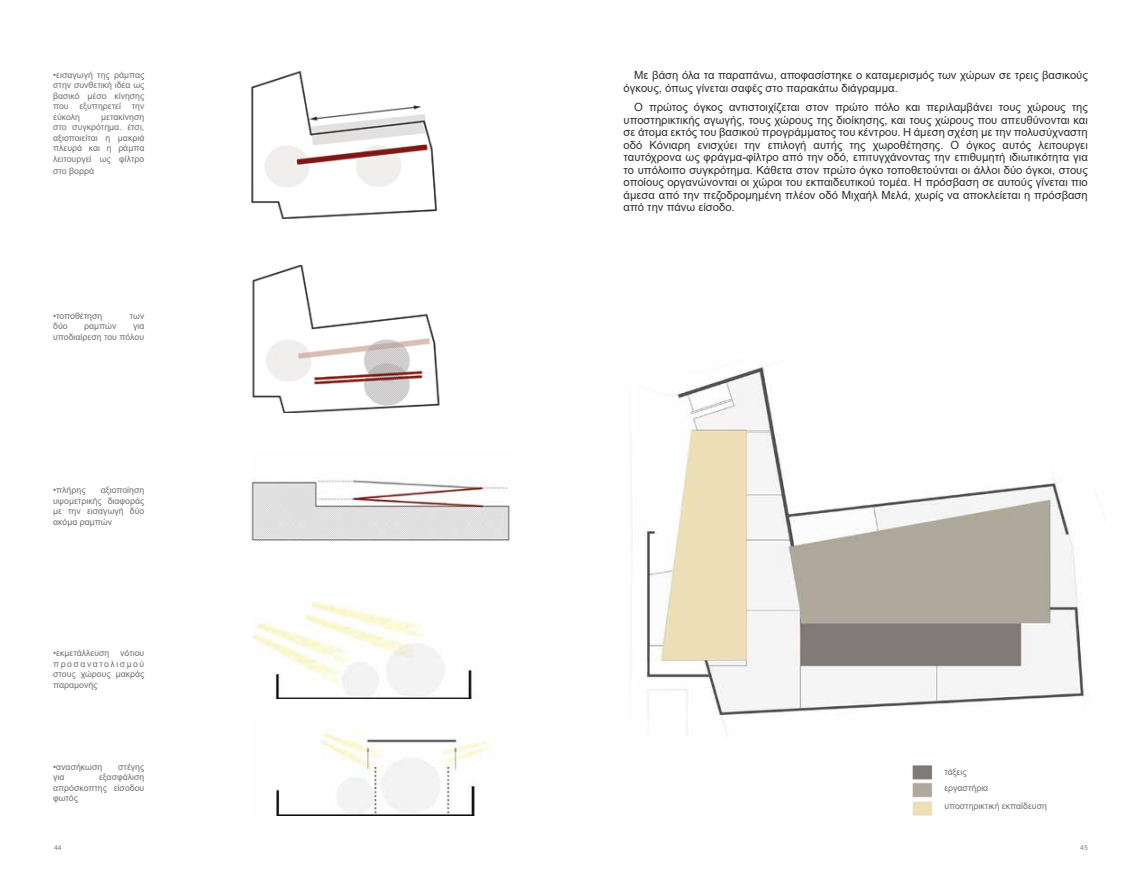
<style>
.page{position:relative;width:1141px;height:886px;background:#fff}
.page>*{position:absolute;margin:0;border:0;box-sizing:border-box;transform-origin:0 0}
.t1{font:11.25px/12.5px "Arial";color:#2e3130}
.t2{font:8.75px/10.5px "Arial";color:#6f7072;text-align:justify}
.t3{font:7.5px "Calibri";color:#7f7c7b}
</style>
<div class="page">
<img style="left:252px;top:71px;width:186px;height:147px">
<img style="left:252px;top:265px;width:188px;height:147px">
<img style="left:251px;top:479px;width:259px;height:63px">
<img style="left:253px;top:601px;width:224px;height:98px">
<img style="left:276px;top:731px;width:220px;height:85px">
<img style="left:630px;top:366px;width:460px;height:370px">
<img style="left:912px;top:765px;width:21px;height:51px">
<p class="t2" style="left:53px;top:69px;width:93px">•εισαγωγή της ράμπας στην συνθετική ιδέα ως βασικό μέσο κίνησης που εξυπηρετεί την εύκολη</p>
<p class="t2" style="left:53px;top:111px;width:93px;text-indent:48px">μετακίνηση στο συγκρότημα. έτσι, αξιοποιείται η μακριά πλευρά και η ράμπα λειτουργεί ως φίλτρο</p>
<p class="t2" style="left:53px;top:166px;width:42px">στο βορρά</p>
<p class="t2" style="left:53px;top:310px;width:51px">•τοποθέτηση</p>
<p class="t2" style="left:130px;top:310px;width:16px">των</p>
<p class="t2" style="left:53px;top:321px;width:16px">δύο</p>
<p class="t2" style="left:84px;top:321px;width:34px">ραμπών</p>
<p class="t2" style="left:53px;top:321px;width:93px;text-align:right">για<br>υποδιαίρεση του πόλου</p>
<p class="t2" style="left:53px;top:485px;width:93px;text-indent:48px">αξιοποίηση υψομετρικής διαφοράς με την εισαγωγή δύο ακόμα ραμπών</p>
<p class="t2" style="left:53px;top:485px;width:34px">•πλήρης</p>
<p class="t2" style="left:53px;top:648px;width:93px">•εκμετάλλευση νότιου προσανατολισμού στους χώρους μακράς παραμονής</p>
<p class="t2" style="left:53px;top:761px;width:51px">•ανασήκωση</p>
<p class="t2" style="left:118px;top:761px;width:28px">στέγης</p>
<p class="t2" style="left:53px;top:772px;width:13px">για</p>
<p class="t2" style="left:53px;top:772px;width:93px;text-indent:46px">εξασφάλιση απρόσκοπτης είσοδου φωτός</p>
<p class="t1" style="left:624px;top:69px;width:466px;text-indent:11px">Με βάση όλα τα παραπάνω, αποφασίστηκε ο καταμερισμός των χώρων σε τρεις βασικούς όγκους, όπως γίνεται σαφές στο παρακάτω διάγραμμα.</p>
<p class="t1" style="left:624px;top:101px;width:466px;text-align:justify;text-indent:11px">Ο πρώτος όγκος αντιστοιχίζεται στον πρώτο πόλο και περιλαμβάνει τους χώρους της υποστηρικτικής αγωγής, τους χώρους της διοίκησης, και τους χώρους που απευθύνονται και σε άτομα εκτός του βασικού προγράμματος του κέντρου. Η άμεση σχέση με την πολυσύχναστη οδό Κόνιαρη ενισχύει την επιλογή αυτής της χωροθέτησης. Ο όγκος αυτός λειτουργει ταυτόχρονα ως φράγμα-φίλτρο από την οδό, επιτυγχάνοντας την επιθυμητή ιδιωτικότητα για το υπόλοιπο συγκρότημα. Κάθετα στον πρώτο όγκο τοποθετούνται οι άλλοι δύο όγκοι, στους οποίους οργανώνονται οι χώροι του εκπαιδευτικού τομέα. Η πρόσβαση σε αυτούς γίνεται πιο άμεσα από την πεζοδρομημένη πλέον οδό Μιχαήλ Μελά, χωρίς να αποκλείεται η πρόσβαση από την πάνω είσοδο.</p>
<p class="t2" style="left:944px;top:763px;width:46px;line-height:16.4px">τάξεις εργαστήρια</p>
<p class="t2" style="left:944px;top:801px;width:104px">υποστηρικτική εκπαίδευση</p>
<p class="t3" style="left:54px;top:842px;width:9px">44</p>
<p class="t3" style="left:1080px;top:842px;width:9px">45</p>
</div>
